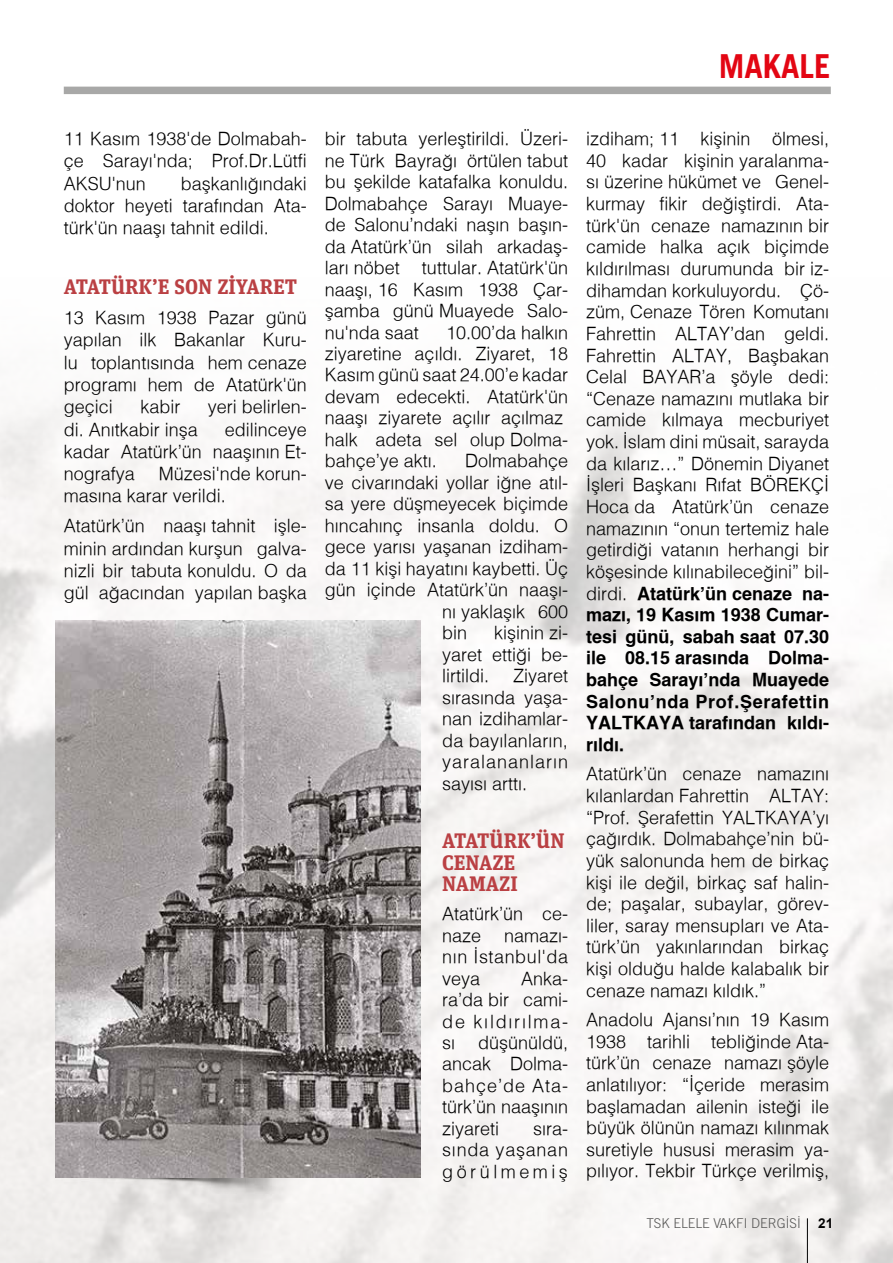
<style>
.page{position:relative;width:893px;height:1263px;background:#fff}
.page>*{position:absolute;margin:0;border:0;box-sizing:border-box;transform-origin:0 0}
.t1{font:700 33px "Trade Gothic LT";color:#e30613}
.t2{font:700 21px/21.5px "Unit Slab Pro";color:#ba4043}
.t3{font:18px/21.6px "Helvetica X Light";color:#000;text-align:justify}
.t4{font:18px/21.6px "Helvetica X Bold";color:#000;text-align:justify}
.t5{font:300 13.5px "Trade Gothic LT";color:#575756}
.t6{font:700 13.5px "Arial";color:#000}
.s1{font-family:"Helvetica X Light"}
</style>
<div class="page">
<img style="left:0;top:395px;width:893px;height:868px">
<img style="left:56px;top:621px;width:365px;height:557px">
<hr style="left:807px;top:1218px;width:1px;height:45px;background:#000">
<div style="left:64px;top:87px;width:767px;height:7px;background:#a8a8a7"></div>
<h1 class="t1" style="left:719px;top:46px;width:113px">MAKALE</h1>
<p class="t3" style="left:64px;top:127px;width:245px;line-height:22.4px">11 Kasım 1938'de Dolmabah&shy;çe Sarayı'nda; Prof.Dr.Lütfi AKSU'nun</p>
<p class="t3" style="left:64px;top:172px;width:245px;line-height:22.4px;text-indent:117px">başkanlığındaki doktor heyeti tarafından Ata&shy;türk'ün naaşı tahnit edildi.</p>
<p class="t2" style="left:64px;top:275px;width:235px">ATATÜRK’E SON ZİYARET</p>
<p class="t3" style="left:64px;top:306px;width:245px;line-height:22.4px">13 Kasım 1938 Pazar günü yapılan ilk Bakanlar Kuru&shy;lu toplantısında hem cenaze programı hem de Atatürk'ün geçici</p>
<p class="t3" style="left:140px;top:396px;width:41px">kabir</p>
<p class="t3" style="left:208px;top:396px;width:101px">yeri belirlen-</p>
<p class="t3" style="left:64px;top:418px;width:136px">di. Anıtkabir inşa</p>
<p class="t3" style="left:64px;top:417px;width:245px;line-height:22.4px;text-indent:161px">edilinceye kadar Atatürk’ün naaşının Et&shy;nografya</p>
<p class="t3" style="left:64px;top:462px;width:245px;line-height:22.4px;text-indent:95px">Müzesi'nde korun&shy;masına karar verildi.</p>
<p class="t3" style="left:64px;top:514px;width:245px;line-height:22.4px">Atatürk’ün naaşı tahnit işle&shy;minin ardından kurşun galva&shy;nizli bir tabuta konuldu. O da gül ağacından yapılan başka</p>
<p class="t3" style="left:325px;top:128px;width:245px">bir tabuta yerleştirildi. Üzeri&shy;ne Türk Bayrağı örtülen tabut bu şekilde katafalka konuldu.<br>Dolmabahçe Sarayı Muaye&shy;de Salonu’ndaki naşın başın&shy;da Atatürk’ün silah arkadaş&shy;ları nöbet tuttular. Atatürk'ün naaşı, 16 Kasım 1938 Çar&shy;şamba günü Muayede Salo&shy;nu'nda saat</p>
<p class="t3" style="left:325px;top:321px;width:245px;text-align:left;text-indent:121px">10.00’da halkın ziyaretine açıldı. Ziyaret, 18<br>Kasım günü saat 24.00’e kadar devam edecekti. Atatürk'ün naaşı ziyarete açılır açılmaz halk adeta sel olup Dolma&shy;bahçe’ye aktı.</p>
<p class="t3" style="left:465px;top:450px;width:105px">Dolmabahçe</p>
<p class="t3" style="left:325px;top:471px;width:245px">ve civarındaki yollar iğne atıl-</p>
<p class="t3" style="left:325px;top:493px;width:245px">sa yere düşmeyecek biçimde</p>
<p class="t3" style="left:325px;top:514px;width:245px">hıncahınç insanla doldu. O</p>
<p class="t3" style="left:325px;top:536px;width:245px">gece yarısı yaşanan izdiham-</p>
<p class="t3" style="left:325px;top:557px;width:245px">da 11 kişi hayatını kaybetti. Üç</p>
<p class="t3" style="left:325px;top:578px;width:245px">gün içinde Atatürk’ün naaşı-</p>
<p class="t3" style="left:442px;top:600px;width:127px">nı yaklaşık 600</p>
<p class="t3" style="left:442px;top:621px;width:27px">bin</p>
<p class="t3" style="left:442px;top:621px;width:127px;text-indent:52px">kişinin zi&shy;yaret ettiği be&shy;lirtildi.</p>
<p class="t3" style="left:442px;top:664px;width:127px;text-indent:71px">Ziyaret sırasında yaşa&shy;nan izdihamlar&shy;da bayılanların, yaralananların sayısı arttı.</p>
<p class="t2" style="left:442px;top:829px;width:124px">ATATÜRK’ÜN<br>CENAZE<br>NAMAZI</p>
<p class="t3" style="left:442px;top:902px;width:127px">Atatürk’ün ce&shy;naze</p>
<p class="t3" style="left:442px;top:924px;width:127px;text-indent:62px">namazı&shy;nın İstanbul'da veya</p>
<p class="t3" style="left:442px;top:967px;width:127px;text-indent:79px">Anka&shy;ra’da bir cami&shy;de kıldırılma&shy;sı</p>
<p class="t3" style="left:442px;top:1031px;width:127px;text-indent:36px">düşünüldü, ancak Dolma&shy;bahçe’de Ata&shy;türk’ün naaşının ziyareti</p>
<p class="t3" style="left:442px;top:1117px;width:127px;text-indent:91px">sıra&shy;sında yaşanan görülmemiş</p>
<p class="t3" style="left:586px;top:127px;width:245px">izdiham; 11 kişinin ölmesi, 40 kadar kişinin yaralanma&shy;sı üzerine hükümet ve Genel&shy;kurmay fikir değiştirdi. Ata&shy;türk'ün cenaze namazının bir camide halka açık biçimde kıldırılması durumunda bir iz&shy;dihamdan korkuluyordu. Çö&shy;züm, Cenaze Tören Komutanı Fahrettin ALTAY’dan geldi.<br>Fahrettin ALTAY, Başbakan Celal BAYAR’a şöyle dedi: “Cenaze namazını mutlaka bir camide kılmaya mecburiyet yok. İslam dini müsait, sarayda da kılarız…” Dönemin Diyanet İşleri Başkanı Rıfat BÖREKÇİ Hoca da Atatürk’ün cenaze namazının “onun tertemiz hale getirdiği vatanın herhangi bir köşesinde kılınabileceğini” bil-</p>
<p class="t4" style="left:586px;top:583px;width:245px"><span class="s1">dirdi.</span> Atatürk’ün cenaze na&shy;mazı, 19 Kasım 1938 Cumar&shy;tesi günü, sabah saat 07.30 ile 08.15 arasında Dolma&shy;bahçe Sarayı’nda Muayede Salonu’nda Prof.Şerafettin YALTKAYA tarafından kıldı&shy;rıldı.</p>
<p class="t3" style="left:586px;top:763px;width:245px">Atatürk’ün cenaze namazını kılanlardan Fahrettin ALTAY: “Prof. Şerafettin YALTKAYA’yı çağırdık. Dolmabahçe’nin bü&shy;yük salonunda hem de birkaç kişi ile değil, birkaç saf halin&shy;de; paşalar, subaylar, görev&shy;liler, saray mensupları ve Ata&shy;türk’ün yakınlarından birkaç kişi olduğu halde kalabalık bir cenaze namazı kıldık.”</p>
<p class="t3" style="left:586px;top:1008px;width:245px">Anadolu Ajansı’nın 19 Kasım 1938 tarihli tebliğinde Ata&shy;türk’ün cenaze namazı şöyle anlatılıyor: “İçeride merasim başlamadan ailenin isteği ile büyük ölünün namazı kılınmak suretiyle hususi merasim ya&shy;pılıyor. Tekbir Türkçe verilmiş,</p>
<p class="t5" style="left:646px;top:1215px;width:156px">TSK ELELE VAKFI DERGİSİ</p>
<p class="t6" style="left:818px;top:1214px;width:17px">21</p>
</div>
